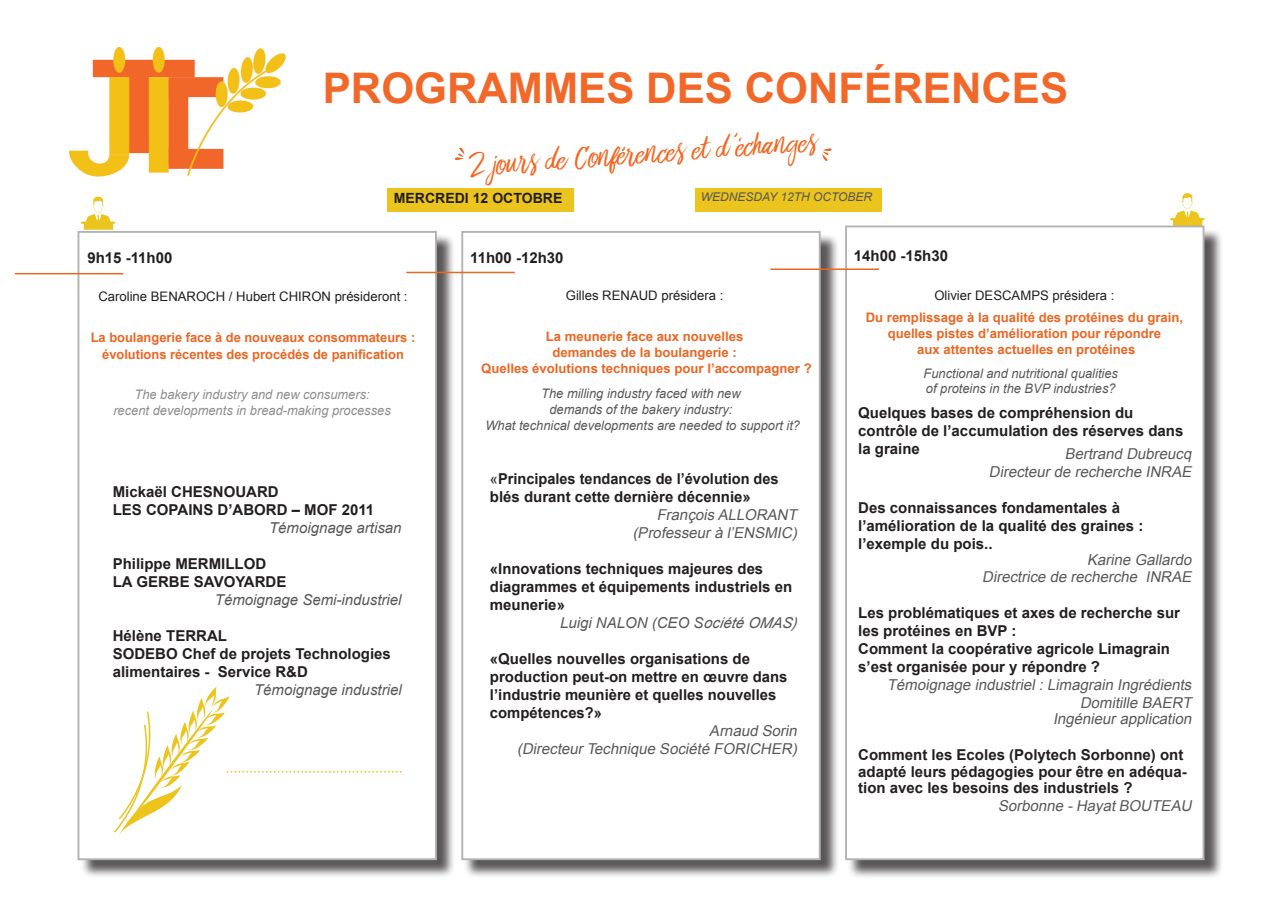
<style>
.page{position:relative;width:1280px;height:910px;background:#fff}
.page>*{position:absolute;margin:0;border:0;box-sizing:border-box;transform-origin:0 0}
.t1{font:700 42.15px "Arial";color:#f26829}
.t2{font:32.55px "Bringshoot";color:#f36621}
.t3{font:20.25px "Bringshoot";color:#f36621}
.t4{font:700 15px/18px "Arial";color:#231f20}
.t5{font:italic 15px/18px "Arial";color:#57585a;text-align:right}
.t6{font:italic 15px "Arial";color:#57585a}
.t7{font:700 14.1px "Arial";color:#231f20}
.t8{font:700 13.2px/15.8px "Arial";color:#eb6623;text-align:center}
.t9{font:italic 13.2px/15.8px "Arial";color:#57585a;text-align:center}
.t10{font:13.2px "Arial";color:#231f20}
.t11{font:italic 13.2px/15.8px "Arial";color:#8e8e8e;text-align:center}
.t12{font:italic 12px "Arial";color:#57585a}
.s1{font-weight:400}
</style>
<div class="page">
<div style="left:80px;top:233px;width:376px;height:646px;background:#231f20;opacity:.75"></div>
<div style="left:78px;top:231px;width:359px;height:629px;background:#fff;border:2px solid #b2b3b7"></div>
<svg style="left:81px;top:196px;width:34px;height:34px"></svg>
<hr style="left:15px;top:273px;width:108px;height:1px;background:#eb6623">
<svg style="left:1170px;top:193px;width:34px;height:32px"></svg>
<svg style="left:114px;top:687px;width:288px;height:148px"></svg>
<div style="left:464px;top:233px;width:375px;height:646px;background:#231f20;opacity:.75"></div>
<div style="left:461px;top:231px;width:360px;height:629px;background:#fff;border:2px solid #b2b3b7"></div>
<div style="left:847px;top:228px;width:376px;height:651px;background:#231f20;opacity:.75"></div>
<div style="left:845px;top:225px;width:359px;height:635px;background:#fff;border:2px solid #b2b3b7"></div>
<img style="left:69px;top:48px;width:216px;height:128px">
<svg style="left:822px;top:148px;width:10px;height:13px"></svg>
<svg style="left:455px;top:148px;width:10px;height:12px"></svg>
<hr style="left:406px;top:272px;width:109px;height:1px;background:#eb6623">
<hr style="left:770px;top:268px;width:109px;height:2px;background:#eb6623">
<div style="left:387px;top:188px;width:187px;height:24px;background:#ecc41e"></div>
<div style="left:695px;top:188px;width:187px;height:24px;background:#ecc41e"></div>
<h1 class="t1" style="left:323px;top:60px;width:747px">PROGRAMMES DES CONFéRENCES</h1>
<h2 class="t2" style="left:469px;top:147px;width:350px;rotate:-4deg">2 jours de Conferences det echanges</h2>
<h3 class="t3" style="left:739px;top:137px;width:5px">’</h3>
<p class="t4" style="left:87px;top:249px;width:87px">h9 15 -11h00</p>
<p class="t7" style="left:394px;top:189px;width:170px">MERCREDI 12 OCTOBRE</p>
<p class="t4" style="left:470px;top:249px;width:95px">11h00 -12h30</p>
<p class="t12" style="left:701px;top:189px;width:38px">Wednes</p>
<p class="t12" style="left:753px;top:189px;width:79px">day 12th Octobe</p>
<p class="t12" style="left:863px;top:189px;width:10px">r</p>
<p class="t4" style="left:854px;top:247px;width:96px">14h00 -15h30</p>
<p class="t10" style="left:98px;top:288px;width:311px">Caroline BENAROCH / Hubert CHIRON présideront :</p>
<p class="t8" style="left:91px;top:329px;width:326px;line-height:17px">La boulangerie face à de nouveaux consommateurs : évolutions récentes des procédés de panification</p>
<p class="t11" style="left:113px;top:387px;width:279px">The bakery industry and new consumers:<br>recent developments in bread-making processes</p>
<p class="t4" style="left:113px;top:483px;width:263px">Mickaël CHESNOUARD<br>LES COPAINS D’ABORD – MOF 2011</p>
<p class="t6" style="left:269px;top:518px;width:134px">Témoignage artisan</p>
<p class="t4" style="left:113px;top:555px;width:175px">Philippe MERMILLOD<br>LA GERBE SAVOYARDE</p>
<p class="t6" style="left:215px;top:590px;width:188px">Témoignage Semi-industriel</p>
<p class="t4" style="left:113px;top:627px;width:116px">Hélène TERRAL</p>
<p class="t4" style="left:113px;top:645px;width:280px">SODEBO Chef de projets Technologies</p>
<p class="t4" style="left:218px;top:663px;width:92px">Service R&amp;D</p>
<p class="t4" style="left:113px;top:663px;width:98px">alimentaires -</p>
<p class="t6" style="left:254px;top:680px;width:149px">Témoignage industriel</p>
<p class="t10" style="left:566px;top:287px;width:159px">Gilles RENAUD présidera :</p>
<p class="t8" style="left:481px;top:329px;width:332px">La meunerie face aux nouvelles<br>demandes de la boulangerie :<br>Quelles évolutions techniques pour ’l accompagner ?</p>
<p class="t9" style="left:485px;top:386px;width:316px">The milling industry faced with new<br>demands of the bakery industry:<br>What technical developments are needed to support ?i t</p>
<p class="t4" style="left:490px;top:470px;width:290px"><span class="s1">«</span>Principales tendances de ’l évolution des blés durant cette dernière décennie«</p>
<p class="t5" style="left:657px;top:506px;width:145px">François ALLORANT (</p>
<p class="t5" style="left:633px;top:524px;width:10px">(</p>
<p class="t4" style="left:490px;top:560px;width:304px">«Innovations techniques majeures des diagrammes et équipements industriels en meunerie«</p>
<p class="t6" style="left:792px;top:613px;width:6px">(</p>
<p class="t5" style="left:638px;top:524px;width:101px">Professeur ’là</p>
<p class="t5" style="left:733px;top:524px;width:63px">ENSMIC</p>
<p class="t6" style="left:560px;top:613px;width:237px">Luigi NALON ( C E O S ociété OMAS</p>
<p class="t4" style="left:490px;top:650px;width:299px">«Quelles nouvelles organisations de production peut-on mettre en œuvre dans ’l industrie meunière et quelles nouvelles compétences «?</p>
<p class="t5" style="left:709px;top:722px;width:93px">Arnaud Sorin (</p>
<p class="t5" style="left:522px;top:740px;width:275px">Directeur Technique Société FORICHER</p>
<p class="t5" style="left:517px;top:740px;width:10px">(</p>
<p class="t10" style="left:934px;top:287px;width:182px">Olivier DESCAMPS présidera :</p>
<p class="t8" style="left:866px;top:310px;width:319px">Du remplissage laà qualité des protéines du grain, quelles pistes d’amélioration pour répondre<br>aux attentes actuelles en protéines</p>
<p class="t9" style="left:923px;top:365px;width:196px;text-align:left">Functional and nutritional qualities of proteins in the BVP industries?</p>
<p class="t4" style="left:858px;top:404px;width:327px">Quelques bases de compréhension du contrôle de ’l accumulation des réserves dans</p>
<p class="t5" style="left:1065px;top:444px;width:132px">Bertrand Dubreucq</p>
<p class="t4" style="left:858px;top:440px;width:63px">la graine</p>
<p class="t5" style="left:989px;top:462px;width:208px">Directeur de recherche INRAE</p>
<p class="t4" style="left:858px;top:499px;width:287px">Des connaissances fondamentales à<br>’l amélioration de la qualité des graines : ’l exemple du pois..</p>
<p class="t5" style="left:982px;top:552px;width:214px;line-height:16.5px">Karine Gallardo<br>Directrice de recherche INRAE</p>
<p class="t4" style="left:858px;top:604px;width:323px">Les problématiques et axes de recherche sur les protéines en BVP :<br>Comment la coopérative agricole Limagrain<br>’s est organisée pour y répondre ?</p>
<p class="t5" style="left:887px;top:675px;width:309px">Témoignage industriel : Limagrain Ingrédients<br>Domitille BAERT</p>
<p class="t5" style="left:1053px;top:710px;width:143px">Ingénieur application</p>
<p class="t4" style="left:858px;top:746px;width:327px">Comment les Ecoles (Polytech Sorbonne) ont</p>
<p class="t4" style="left:858px;top:779px;width:276px">tion avec les besoins des industriels ?</p>
<p class="t4" style="left:858px;top:763px;width:330px">adapté leurs pédagogies pour être en adéqua-</p>
<p class="t5" style="left:998px;top:797px;width:198px">Sorbonne - Hayat BOUTEAU</p>
</div>
